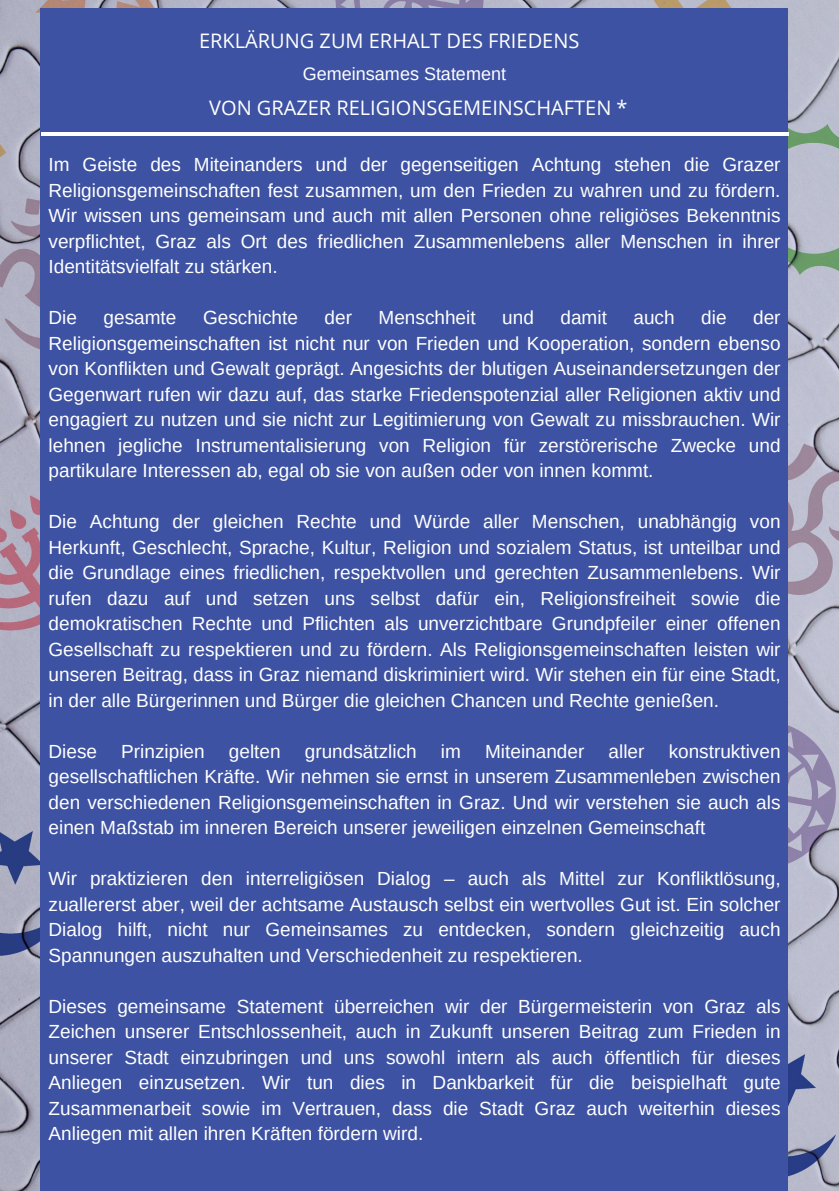
<style>
.page{position:relative;width:839px;height:1191px;background:#fff}
.page>*{position:absolute;margin:0;border:0;box-sizing:border-box;transform-origin:0 0}
.t1{font:20px "Open Sans";color:#fff}
.t2{font:19px/25.6px "Arimo";color:#fff;text-align:justify}
.t3{font:18px "Arimo";color:#fff}
</style>
<div class="page">
<img style="left:0;top:0;width:838px;height:1191px">
<div style="left:41px;top:8px;width:747px;height:1183px;background:#3d52a2"></div>
<hr style="left:41px;top:133px;width:747px;height:3px;background:#fff">
<p class="t1" style="left:199px;top:27px;width:382px">ERKLÄRUNG ZUM ERHALT DES FRIEDENS</p>
<h1 class="t3" style="left:303px;top:63px;width:204px">Gemeinsames Statement</h1>
<h1 class="t1" style="left:209px;top:94px;width:420px">VON GRAZER RELIGIONSGEMEINSCHAFTEN *</h1>
<p class="t2" style="left:49px;top:152px;width:733px">Im Geiste des Miteinanders und der gegenseitigen Achtung stehen die Grazer Religionsgemeinschaften fest zusammen, um den Frieden zu wahren und zu fördern.<br>Wir wissen uns gemeinsam und auch mit allen Personen ohne religiöses Bekenntnis verpflichtet, Graz als Ort des friedlichen Zusammenlebens aller Menschen in ihrer Identitätsvielfalt zu stärken.</p>
<p class="t2" style="left:49px;top:305px;width:30px">Die</p>
<p class="t2" style="left:104px;top:305px;width:74px">gesamte</p>
<p class="t2" style="left:203px;top:305px;width:96px">Geschichte</p>
<p class="t2" style="left:324px;top:305px;width:29px">der</p>
<p class="t2" style="left:378px;top:305px;width:99px">Menschheit</p>
<p class="t2" style="left:502px;top:305px;width:33px">und</p>
<p class="t2" style="left:560px;top:305px;width:48px">damit</p>
<p class="t2" style="left:633px;top:305px;width:43px">auch</p>
<p class="t2" style="left:701px;top:305px;width:27px">die</p>
<p class="t2" style="left:49px;top:305px;width:733px;text-indent:704px">der Religionsgemeinschaften ist nicht nur von Frieden und Kooperation, sondern ebenso von Konflikten und Gewalt geprägt. Angesichts der blutigen Auseinandersetzungen der Gegenwart rufen wir dazu auf, das starke Friedenspotenzial aller Religionen aktiv und engagiert zu nutzen und sie nicht zur Legitimierung von Gewalt zu missbrauchen. Wir lehnen jegliche Instrumentalisierung von Religion für zerstörerische Zwecke und partikulare Interessen ab, egal ob sie von außen oder von innen kommt.</p>
<p class="t2" style="left:49px;top:509px;width:733px">Die Achtung der gleichen Rechte und Würde aller Menschen, unabhängig von Herkunft, Geschlecht, Sprache, Kultur, Religion und sozialem Status, ist unteilbar und die Grundlage eines friedlichen, respektvollen und gerechten Zusammenlebens. Wir rufen dazu auf und setzen uns selbst dafür ein, Religionsfreiheit sowie die demokratischen Rechte und Pflichten als unverzichtbare Grundpfeiler einer offenen Gesellschaft zu respektieren und zu fördern. Als Religionsgemeinschaften leisten wir unseren Beitrag, dass in Graz niemand diskriminiert wird. Wir stehen ein für eine Stadt, in der alle Bürgerinnen und Bürger die gleichen Chancen und Rechte genießen.</p>
<p class="t2" style="left:49px;top:739px;width:50px">Diese</p>
<p class="t2" style="left:121px;top:739px;width:85px">Prinzipien</p>
<p class="t2" style="left:229px;top:739px;width:53px">gelten</p>
<p class="t2" style="left:305px;top:739px;width:113px">grundsätzlich</p>
<p class="t2" style="left:441px;top:739px;width:22px">im</p>
<p class="t2" style="left:485px;top:739px;width:101px">Miteinander</p>
<p class="t2" style="left:608px;top:739px;width:37px">aller</p>
<p class="t2" style="left:49px;top:739px;width:733px;text-indent:620px">konstruktiven gesellschaftlichen Kräfte. Wir nehmen sie ernst in unserem Zusammenleben zwischen den verschiedenen Religionsgemeinschaften in Graz. Und wir verstehen sie auch als einen Maßstab im inneren Bereich unserer jeweiligen einzelnen Gemeinschaft</p>
<p class="t2" style="left:49px;top:866px;width:733px">Wir praktizieren den interreligiösen Dialog – auch als Mittel zur Konfliktlösung, zuallererst aber, weil der achtsame Austausch selbst ein wertvolles Gut ist. Ein solcher Dialog hilft, nicht nur Gemeinsames zu entdecken, sondern gleichzeitig auch Spannungen auszuhalten und Verschiedenheit zu respektieren.</p>
<p class="t2" style="left:49px;top:994px;width:733px">Dieses gemeinsame Statement überreichen wir der Bürgermeisterin von Graz als Zeichen unserer Entschlossenheit, auch in Zukunft unseren Beitrag zum Frieden in unserer Stadt einzubringen und uns sowohl intern als auch öffentlich für dieses Anliegen einzusetzen. Wir tun dies in Dankbarkeit für die beispielhaft gute Zusammenarbeit sowie im Vertrauen, dass die Stadt Graz auch weiterhin dieses Anliegen mit allen ihren Kräften fördern wird.</p>
</div>
